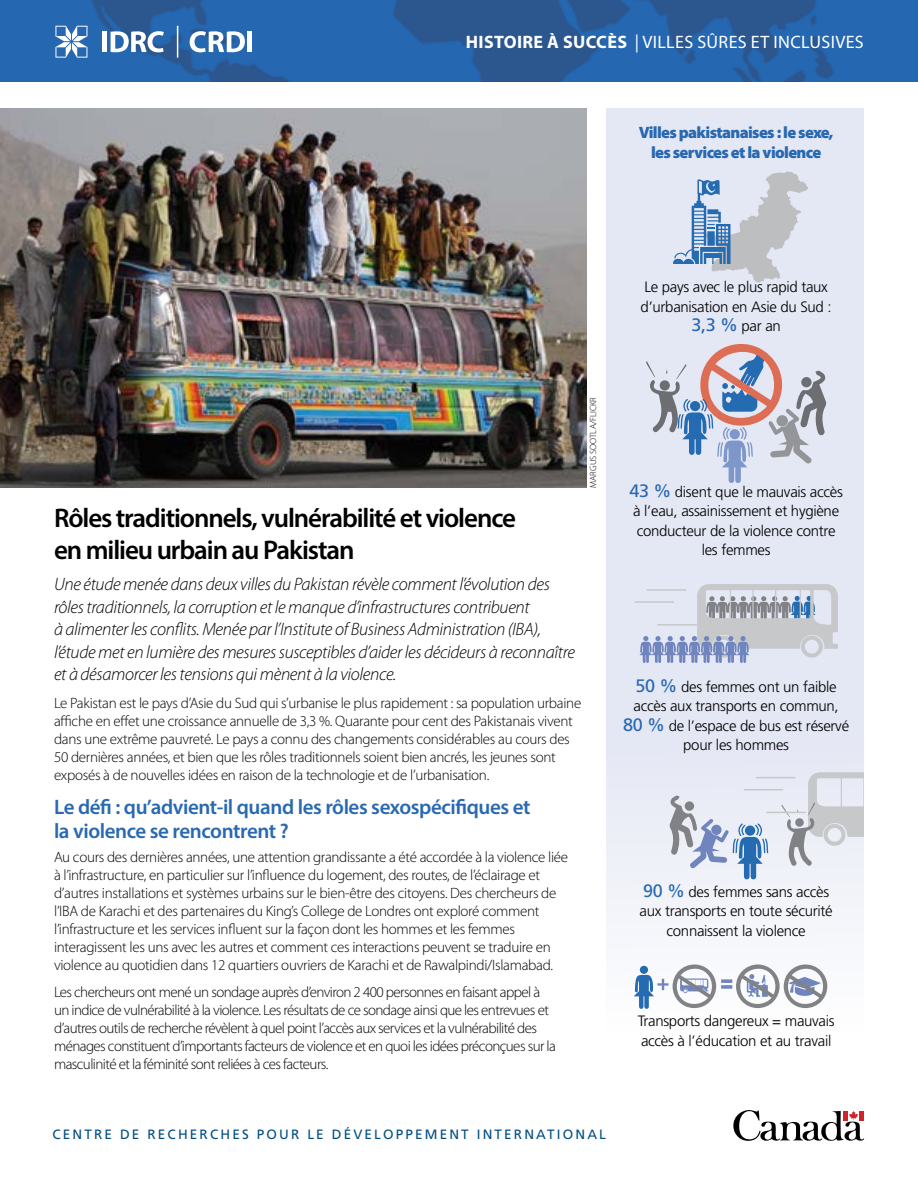
<style>
.page{position:relative;width:918px;height:1188px;background:#fff}
.page>*{position:absolute;margin:0;border:0;box-sizing:border-box;transform-origin:0 0}
.t1{font:600 27px/31.5px "Myriad Pro";letter-spacing:-.04em;color:#000}
.t2{font:600 21px/24px "Myriad Pro";letter-spacing:-.02em;color:#2869b1}
.t3{font:italic 300 18px/22.5px "Myriad Pro";letter-spacing:-.02em;color:#000}
.t4{font:18px "Myriad Pro";letter-spacing:.02em;color:#fff}
.t5{font:900 16.5px/19.5px "Myriad Pro";letter-spacing:-.04em;color:#2869b1;text-align:center}
.t6{font:300 15px/18px "Myriad Pro";letter-spacing:-.02em;color:#000}
.t7{font:300 15px/19.5px "Frutiger";letter-spacing:-.02em;color:#000;text-align:center}
.t8{font:300 15px/18px "Myriad Pro";letter-spacing:-.04em;color:#000}
.t9{font:13.5px "Frutiger";letter-spacing:.16em;color:#004e81}
.t10{font:300 9px "Myriad Pro";color:#000}
.s1{font-weight:700}
.s2{font-weight:400;font-size:18px;color:#2869b1}
</style>
<div class="page">
<div style="left:606px;top:108px;width:258px;height:925px;background:linear-gradient(to bottom,#dee2f2,#f2f3f9)"></div>
<img style="left:0;top:108px;width:586px;height:380px">
<img style="left:0;top:0;width:918px;height:82px">
<svg style="left:733px;top:1110px;width:131px;height:31px"></svg>
<svg style="left:55px;top:26px;width:32px;height:32px"></svg>
<hr style="left:103px;top:32px;width:4px;height:20px;background:#fff">
<svg style="left:111px;top:31px;width:53px;height:21px"></svg>
<svg style="left:190px;top:31px;width:55px;height:21px"></svg>
<div style="left:247px;top:32px;width:5px;height:20px;background:#fff"></div>
<hr style="left:177px;top:26px;width:1px;height:32px;background:#fff">
<svg style="left:673px;top:171px;width:135px;height:112px;background:#c3cddd"></svg>
<svg style="left:639px;top:584px;width:199px;height:79px;background:#c2c8d6"></svg>
<hr style="left:647px;top:589px;width:39px;height:2px;background:#c6c8ca">
<hr style="left:634px;top:601px;width:40px;height:2px;background:#c6c8ca">
<hr style="left:657px;top:624px;width:40px;height:2px;background:#c6c8ca">
<svg style="left:736px;top:964px;width:91px;height:44px"></svg>
<svg style="left:721px;top:979px;width:11px;height:4px"></svg>
<svg style="left:721px;top:985px;width:11px;height:4px"></svg>
<svg style="left:634px;top:964px;width:82px;height:45px"></svg>
<svg style="left:646px;top:344px;width:181px;height:139px;background:#c6c4d3"></svg>
<div style="left:776px;top:415px;width:12px;height:12px;background:#939598;border-radius:50%"></div>
<svg style="left:781px;top:772px;width:83px;height:94px;background:#d8dae0"></svg>
<hr style="left:756px;top:777px;width:40px;height:1px;background:#c6c8ca">
<hr style="left:744px;top:789px;width:39px;height:1px;background:#c6c8ca">
<hr style="left:766px;top:812px;width:40px;height:1px;background:#c6c8ca">
<svg style="left:669px;top:795px;width:99px;height:85px"></svg>
<div style="left:711px;top:825px;width:11px;height:10px;background:#7085be;border-radius:50%"></div>
<p class="t4" style="left:466px;top:31px;width:400px"><span class="s1">HISTOIRE À SUCCÈS</span> | VILLES SÛRES ET INCLUSIVES</p>
<p class="t5" style="left:639px;top:122px;width:196px">Villes pakistanaises : le sexe, les services et la violence</p>
<p class="t7" style="left:641px;top:277px;width:193px">Le pays avec le plus rapid taux d’urbanisation en Asie du Sud :<br><span class="s2">3,3 %</span> par an</p>
<h1 class="t1" style="left:54px;top:502px;width:464px">Rôles traditionnels, vulnérabilité et violence en milieu urbain au Pakistan</h1>
<p class="t3" style="left:54px;top:573px;width:523px">Une étude menée dans deux villes du Pakistan révèle comment l’évolution des rôles traditionnels, la corruption et le manque d’infrastructures contribuent<br>à alimenter les conflits. Menée par l’Institute of Business Administration (IBA), l’étude met en lumière des mesures susceptibles d’aider les décideurs à reconnaître et à désamorcer les tensions qui mènent à la violence.</p>
<p class="t6" style="left:54px;top:694px;width:529px">Le Pakistan est le pays d’Asie du Sud qui s’urbanise le plus rapidement : sa population urbaine affiche en effet une croissance annuelle de 3,3 %. Quarante pour cent des Pakistanais vivent dans une extrême pauvreté. Le pays a connu des changements considérables au cours des 50 dernières années, et bien que les rôles traditionnels soient bien ancrés, les jeunes sont exposés à de nouvelles idées en raison de la technologie et de l’urbanisation.</p>
<h2 class="t2" style="left:54px;top:794px;width:478px">Le défi : qu’advient-il quand les rôles sexospécifiques et la violence se rencontrent ?</h2>
<p class="t6" style="left:54px;top:848px;width:516px">Au cours des dernières années, une attention grandissante a été accordée à la violence liée à l’infrastructure, en particulier sur l’influence du logement, des routes, de l’éclairage et d’autres installations et systèmes urbains sur le bien-être des citoyens. Des chercheurs de l’IBA de Karachi et des partenaires du King’s College de Londres ont exploré comment l’infrastructure et les services influent sur la façon dont les hommes et les femmes interagissent les uns avec les autres et comment ces interactions peuvent se traduire en violence au quotidien dans 12 quartiers ouvriers de Karachi et de Rawalpindi/Islamabad.</p>
<p class="t8" style="left:54px;top:983px;width:503px">Les chercheurs ont mené un sondage auprès d’environ 2 400 personnes en faisant appel à un indice de vulnérabilité à la violence. Les résultats de ce sondage ainsi que les entrevues et d’autres outils de recherche révèlent à quel point l’accès aux services et la vulnérabilité des ménages constituent d’importants facteurs de violence et en quoi les idées préconçues sur la masculinité et la féminité sont reliées à ces facteurs.</p>
<p class="t10" style="left:588px;top:488px;width:91px;rotate:-90deg">Margus Sootla/Flickr</p>
<p class="t7" style="left:629px;top:482px;width:215px"><span class="s2">43 %</span> disent que le mauvais accès à l’eau, assainissement et hygiène conducteur de la violence contre les femmes</p>
<p class="t7" style="left:623px;top:677px;width:227px"><span class="s2">50 %</span> des femmes ont un faible accès aux transports en commun,<br><span class="s2">80 %</span> de l’espace de bus est réservé pour les hommes</p>
<p class="t7" style="left:640px;top:882px;width:195px"><span class="s2">90 %</span> des femmes sans accès aux transports en toute sécurité connaissent la violence</p>
<p class="t7" style="left:638px;top:1011px;width:199px;text-align:left">Transports dangereux = mauvais accès à l’éducation et au travail</p>
<p class="t9" style="left:52px;top:1127px;width:323px">CENTRE DE RECHERCHES POUR LE DÉVELOPPE</p>
<p class="t9" style="left:425px;top:1127px;width:26px">MENT</p>
<p class="t9" style="left:477px;top:1127px;width:17px">INTERN</p>
<p class="t9" style="left:536px;top:1127px;width:70px">ATION AL</p>
</div>
